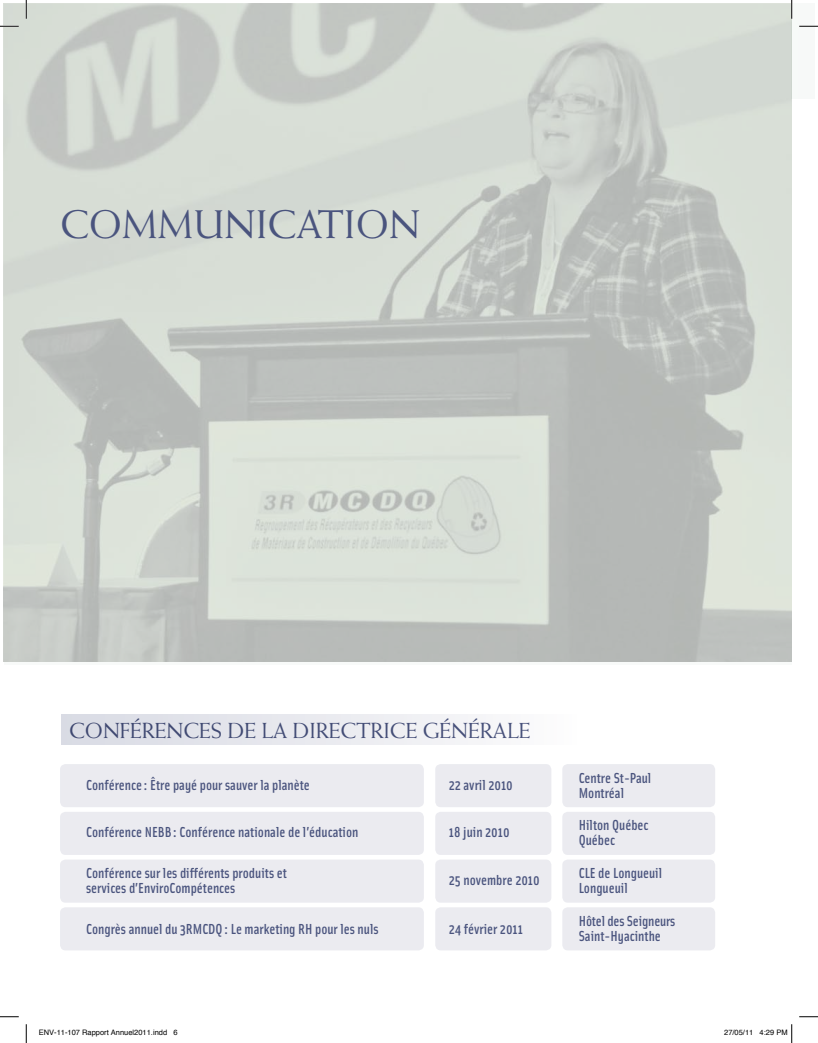
<style>
.page{position:relative;width:818px;height:1043px;background:#fff}
.page>*{position:absolute;margin:0;border:0;box-sizing:border-box;transform-origin:0 0}
.t1{font:40px "Weiss";color:#4a547e}
.t2{font:21.88px "Weiss";color:#4a547e}
.t3{font:500 14.5px/15.1px "Solex";color:#4a547e}
.t4{font:7.5px "Helvetica";color:#000}
</style>
<div class="page">
<div style="left:791px;top:4px;width:23px;height:94px;background:#f7f9f8"></div>
<img style="left:4px;top:4px;width:787px;height:657px">
<div style="left:60px;top:764px;width:364px;height:43px;background:#ebebf0;border-radius:5px"></div>
<div style="left:60px;top:811px;width:364px;height:44px;background:#ebebf0;border-radius:5px"></div>
<div style="left:60px;top:859px;width:364px;height:43px;background:#ebebf0;border-radius:5px"></div>
<div style="left:60px;top:907px;width:364px;height:43px;background:#ebebf0;border-radius:5px"></div>
<div style="left:562px;top:764px;width:153px;height:43px;background:#ebebf0;border-radius:5px"></div>
<div style="left:562px;top:811px;width:153px;height:44px;background:#ebebf0;border-radius:5px"></div>
<div style="left:562px;top:859px;width:153px;height:43px;background:#ebebf0;border-radius:5px"></div>
<div style="left:562px;top:907px;width:153px;height:43px;background:#ebebf0;border-radius:5px"></div>
<div style="left:435px;top:764px;width:116px;height:43px;background:#ebebf0;border-radius:5px"></div>
<div style="left:435px;top:811px;width:116px;height:44px;background:#ebebf0;border-radius:5px"></div>
<div style="left:435px;top:859px;width:116px;height:43px;background:#ebebf0;border-radius:5px"></div>
<div style="left:435px;top:907px;width:116px;height:43px;background:#ebebf0;border-radius:5px"></div>
<div style="left:61px;top:714px;width:647px;height:30px;background:linear-gradient(to right,#d9dae4,#fff)"></div>
<svg style="left:0;top:25px;width:19px;height:2px"></svg>
<svg style="left:799px;top:25px;width:19px;height:2px"></svg>
<svg style="left:0;top:1016px;width:19px;height:1px"></svg>
<svg style="left:799px;top:1016px;width:19px;height:1px"></svg>
<svg style="left:25px;top:0;width:2px;height:19px"></svg>
<svg style="left:25px;top:1024px;width:2px;height:18px"></svg>
<svg style="left:790px;top:0;width:2px;height:19px"></svg>
<svg style="left:791px;top:1024px;width:1px;height:18px"></svg>
<h1 class="t1" style="left:60px;top:201px;width:29px">COMMUNICATION</h1>
<h2 class="t2" style="left:69px;top:717px;width:31px">CONFÉRENCES</h2>
<h2 class="t2" style="left:228px;top:717px;width:79px">DELADIRECTRICE</h2>
<h2 class="t2" style="left:423px;top:717px;width:15px">GÉNÉRALE</h2>
<p class="t3" style="left:86px;top:777px;width:225px">Conférence : Être payé pour sauver la planète</p>
<p class="t3" style="left:449px;top:777px;width:65px">22 avril 2010</p>
<p class="t3" style="left:578px;top:769px;width:74px">Centre St-Paul<br>Montréal</p>
<p class="t3" style="left:86px;top:824px;width:274px">Conférence NEBB : Conférence nationale de l’éducation</p>
<p class="t3" style="left:449px;top:824px;width:62px">18 juin 2010</p>
<p class="t3" style="left:578px;top:817px;width:71px">Hilton Québec<br>Québec</p>
<p class="t3" style="left:86px;top:864px;width:202px">Conférence sur les différents produits et</p>
<p class="t3" style="left:578px;top:864px;width:85px">CLE de Longueuil</p>
<p class="t3" style="left:449px;top:872px;width:92px">25 novembre 2010</p>
<p class="t3" style="left:86px;top:880px;width:151px">services d’EnviroCompétences</p>
<p class="t3" style="left:578px;top:880px;width:51px">Longueuil</p>
<p class="t3" style="left:86px;top:920px;width:294px">Congrès annuel du 3RMCDQ : Le marketing RH pour les nuls</p>
<p class="t3" style="left:449px;top:920px;width:76px">24 février 2011</p>
<p class="t3" style="left:578px;top:913px;width:98px">Hôtel des Seigneurs<br>Saint-Hyacinthe</p>
<p class="t4" style="left:39px;top:1027px;width:140px">ENV-11-107 Rapport Annuel2011.indd 6</p>
<p class="t4" style="left:724px;top:1027px;width:65px">27/05/11 4:29 PM</p>
</div>
